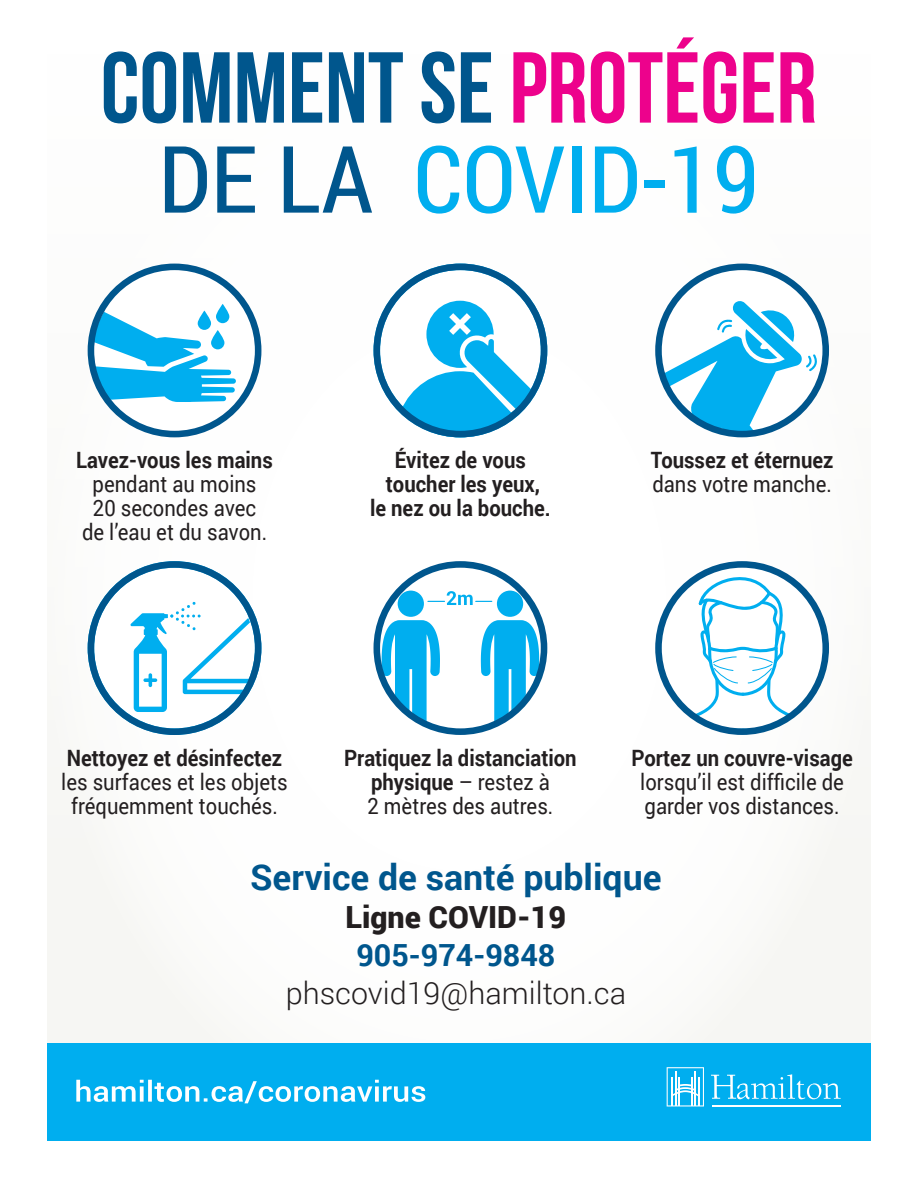
<style>
.page{position:relative;width:918px;height:1188px;background:#fff}
.page>*{position:absolute;margin:0;border:0;box-sizing:border-box;transform-origin:0 0}
.t1{font:100.5px "Bebas Neue";color:#00568d}
.t2{font:93px "Roboto Condensed";color:#00aeef}
.t3{font:700 35.55px "Roboto";color:#00568d}
.t4{font:300 30.45px "Roboto";color:#231f20}
.t5{font:900 30.45px "Roboto";color:#231f20}
.t6{font:700 30.45px "Roboto";color:#00568d}
.t7{font:700 22.5px/24px "Roboto";color:#231f20;text-align:center;scale:.9 1}
.t8{font:22.5px/24px "Roboto";color:#231f20;text-align:center;scale:.9 1}
.s1{color:#ed028c}
.s2{color:#00568d}
.s3{font-weight:400}
</style>
<div class="page">
<div style="left:47px;top:55px;width:824px;height:1086px;background:#fbfbfa"></div>
<div style="left:27px;top:47px;width:853px;height:865px;background:#fff"></div>
<div style="left:47px;top:1043px;width:824px;height:98px;background:#00aeef"></div>
<svg style="left:658px;top:267px;width:160px;height:167px"></svg>
<div style="left:655px;top:264px;width:174px;height:173px;border:7px solid #00568d;border-radius:50%"></div>
<svg style="left:91px;top:267px;width:167px;height:167px"></svg>
<div style="left:88px;top:264px;width:173px;height:173px;border:7px solid #00568d;border-radius:50%"></div>
<svg style="left:377px;top:267px;width:167px;height:167px"></svg>
<svg style="left:401px;top:301px;width:131px;height:136px"></svg>
<div style="left:374px;top:264px;width:173px;height:173px;border:7px solid #00568d;border-radius:50%"></div>
<svg style="left:130px;top:602px;width:121px;height:110px"></svg>
<div style="left:88px;top:561px;width:173px;height:174px;border:7px solid #00568d;border-radius:50%"></div>
<svg style="left:76px;top:1080px;width:349px;height:23px"></svg>
<svg style="left:667px;top:1067px;width:37px;height:39px"></svg>
<hr style="left:712px;top:1105px;width:129px;height:1px;background:#fff">
<svg style="left:711px;top:1074px;width:130px;height:25px"></svg>
<div style="left:398px;top:591px;width:26px;height:26px;background:#00aeef;border-radius:50%"></div>
<svg style="left:382px;top:620px;width:58px;height:109px"></svg>
<div style="left:497px;top:591px;width:26px;height:26px;background:#00aeef;border-radius:50%"></div>
<svg style="left:481px;top:620px;width:58px;height:109px"></svg>
<svg style="left:428px;top:591px;width:64px;height:14px"></svg>
<div style="left:374px;top:561px;width:173px;height:174px;border:7px solid #00568d;border-radius:50%"></div>
<svg style="left:658px;top:564px;width:168px;height:168px"></svg>
<svg style="left:687px;top:575px;width:112px;height:157px"></svg>
<div style="left:655px;top:561px;width:174px;height:174px;border:7px solid #00568d;border-radius:50%"></div>
<h1 class="t1" style="left:101px;top:33px;width:718px">COMMENT SE <span class="s1">PROTÉGER</span></h1>
<h2 class="t2" style="left:159px;top:115px;width:602px"><span class="s2">DE LA</span> COVID-19</h2>
<p class="t7" style="left:76px;top:447px;width:220px">Lavez-vous les mains</p>
<p class="t8" style="left:82px;top:471px;width:207px">pendant au moins<br>20 secondes avec de l’eau et du savon.</p>
<p class="t7" style="left:370px;top:447px;width:202px">Évitez de vous toucher les yeux,<br>le nez ou la bouche.</p>
<p class="t7" style="left:651px;top:447px;width:205px">Toussez et éternuez</p>
<p class="t8" style="left:652px;top:471px;width:201px">dans votre manche.</p>
<p class="t7" style="left:67px;top:745px;width:241px">Nettoyez et désinfectez</p>
<p class="t8" style="left:61px;top:769px;width:253px">les surfaces et les objets fréquemment touchés.</p>
<p class="t7" style="left:344px;top:745px;width:260px">Pratiquez la distanciation physique <span class="s3">– restez à<br>2 mètres des autres.</span></p>
<p class="t7" style="left:631px;top:745px;width:248px">Portez un couvre-visage</p>
<p class="t8" style="left:640px;top:769px;width:228px;text-align:left">lorsqu’il est difficile de garder vos distances.</p>
<h3 class="t3" style="left:250px;top:853px;width:413px">Service de santé publique</h3>
<h3 class="t5" style="left:346px;top:896px;width:222px">Ligne COVID-19</h3>
<h3 class="t6" style="left:356px;top:934px;width:201px">905-974-9848</h3>
<h3 class="t4" style="left:286px;top:972px;width:342px">phscovid19@hamilton.ca</h3>
</div>
